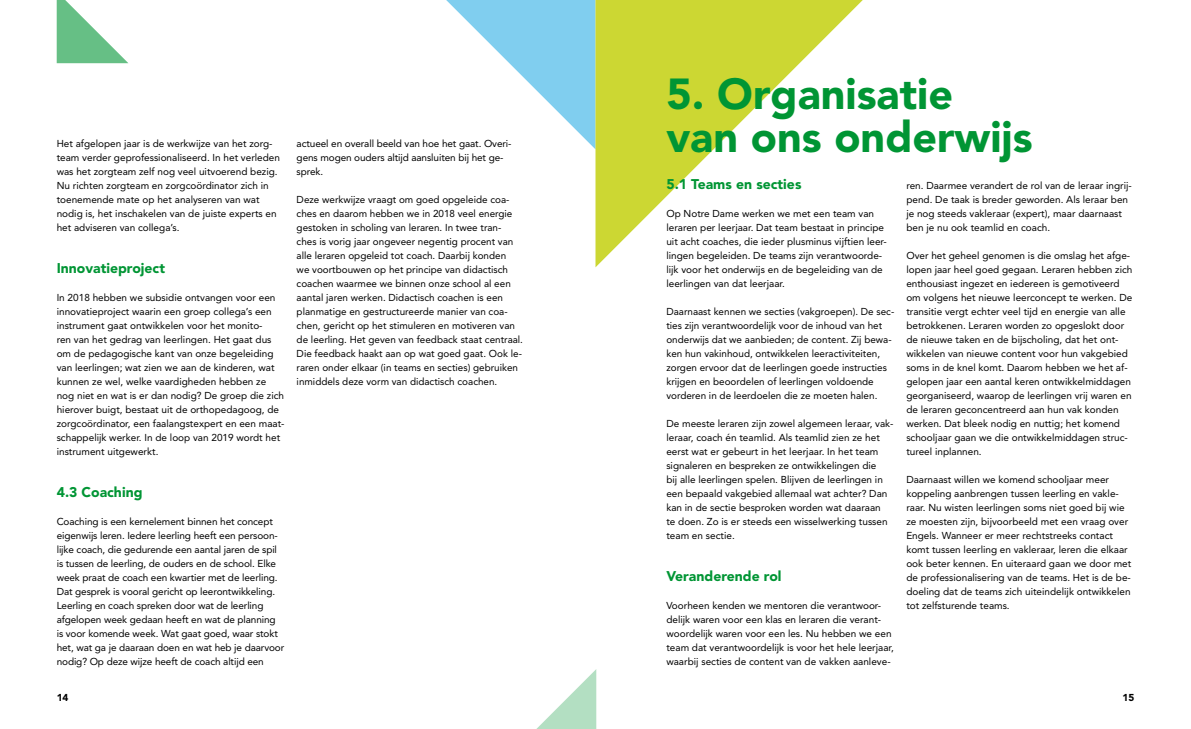
<style>
.page{position:relative;width:1191px;height:729px;background:#fff}
.page>*{position:absolute;margin:0;border:0;box-sizing:border-box;transform-origin:0 0}
.t1{font:900 43px/43px "Avenir LT Std";color:#009534}
.t2{font:900 14px "Avenir LT Std";color:#009534}
.t3{font:10px/14px "Avenir LT Std";color:#000}
.t4{font:900 10px "Avenir LT Std";color:#000}
</style>
<div class="page">
<svg style="left:446px;top:0;width:149px;height:149px"></svg>
<svg style="left:57px;top:0;width:71px;height:63px"></svg>
<svg style="left:536px;top:669px;width:60px;height:60px"></svg>
<svg style="left:595px;top:0;width:268px;height:267px"></svg>
<p class="t3" style="left:57px;top:136px;width:225px">Het afgelopen jaar is de werkwijze van het zorg&shy;team verder geprofessionaliseerd. In het verleden was het zorgteam zelf nog veel uitvoerend bezig.<br>Nu richten zorgteam en zorgcoördinator zich in toenemende mate op het analyseren van wat nodig is, het inschakelen van de juiste experts en het adviseren van collega’s.</p>
<h2 class="t2" style="left:57px;top:259px;width:110px">Innovatieproject</h2>
<p class="t3" style="left:57px;top:290px;width:229px">In 2018 hebben we subsidie ontvangen voor een innovatieproject waarin een groep collega’s een instrument gaat ontwikkelen voor het monito-<br>ren van het gedrag van leerlingen. Het gaat dus om de pedagogische kant van onze begeleiding van leerlingen; wat zien we aan de kinderen, wat kunnen ze wel, welke vaardigheden hebben ze nog niet en wat is er dan nodig? De groep die zich hierover buigt, bestaat uit de orthopedagoog, de zorgcoördinator, een faalangstexpert en een maat&shy;schappelijk werker. In de loop van 2019 wordt het instrument uitgewerkt.</p>
<h2 class="t2" style="left:57px;top:483px;width:87px">4.3 Coaching</h2>
<p class="t3" style="left:57px;top:514px;width:229px">Coaching is een kernelement binnen het concept eigenwijs leren. Iedere leerling heeft een persoon&shy;lijke coach, die gedurende een aantal jaren de spil is tussen de leerling, de ouders en de school. Elke week praat de coach een kwartier met de leerling.<br>Dat gesprek is vooral gericht op leerontwikkeling.<br>Leerling en coach spreken door wat de leerling afgelopen week gedaan heeft en wat de planning is voor komende week. Wat gaat goed, waar stokt het, wat ga je daaraan doen en wat heb je daarvoor nodig? Op deze wijze heeft de coach altijd een</p>
<p class="t3" style="left:297px;top:136px;width:216px">actueel en overall beeld van hoe het gaat. Overi&shy;gens mogen ouders altijd aansluiten bij het ge&shy;sprek.</p>
<p class="t3" style="left:297px;top:192px;width:228px">Deze werkwijze vraagt om goed opgeleide coa&shy;ches en daarom hebben we in 2018 veel energie gestoken in scholing van leraren. In twee tran&shy;ches is vorig jaar ongeveer negentig procent van alle leraren opgeleid tot coach. Daarbij konden<br>we voortbouwen op het principe van didactisch coachen waarmee we binnen onze school al een aantal jaren werken. Didactisch coachen is een planmatige en gestructureerde manier van coa&shy;chen, gericht op het stimuleren en motiveren van de leerling. Het geven van feedback staat centraal.<br>Die feedback haakt aan op wat goed gaat. Ook le&shy;raren onder elkaar (in teams en secties) gebruiken inmiddels deze vorm van didactisch coachen.</p>
<h1 class="t1" style="left:666px;top:72px;width:368px">5. Organisatie van ons onderwijs</h1>
<h2 class="t2" style="left:666px;top:175px;width:137px">5.1 Teams en secties</h2>
<p class="t3" style="left:666px;top:206px;width:222px">Op Notre Dame werken we met een team van leraren per leerjaar. Dat team bestaat in principe uit acht coaches, die ieder plusminus vijftien leer&shy;lingen begeleiden. De teams zijn verantwoorde&shy;lijk voor het onderwijs en de begeleiding van de leerlingen van dat leerjaar.</p>
<p class="t3" style="left:666px;top:304px;width:229px">Daarnaast kennen we secties (vakgroepen). De sec&shy;ties zijn verantwoordelijk voor de inhoud van het onderwijs dat we aanbieden; de content. Zij bewa&shy;ken hun vakinhoud, ontwikkelen leeractiviteiten, zorgen ervoor dat de leerlingen goede instructies krijgen en beoordelen of leerlingen voldoende vorderen in de leerdoelen die ze moeten halen.</p>
<p class="t3" style="left:666px;top:416px;width:229px">De meeste leraren zijn zowel algemeen leraar, vak&shy;leraar, coach én teamlid. Als teamlid zien ze het eerst wat er gebeurt in het leerjaar. In het team signaleren en bespreken ze ontwikkelingen die<br>bij alle leerlingen spelen. Blijven de leerlingen in een bepaald vakgebied allemaal wat achter? Dan kan in de sectie besproken worden wat daaraan<br>te doen. Zo is er steeds een wisselwerking tussen team en sectie.</p>
<h2 class="t2" style="left:666px;top:567px;width:117px">Veranderende rol</h2>
<p class="t3" style="left:666px;top:598px;width:229px">Voorheen kenden we mentoren die verantwoor&shy;delijk waren voor een klas en leraren die verant&shy;woordelijk waren voor een les. Nu hebben we een team dat verantwoordelijk is voor het hele leerjaar, waarbij secties de content van de vakken aanleve-</p>
<p class="t3" style="left:906px;top:178px;width:227px">ren. Daarmee verandert de rol van de leraar ingrij&shy;pend. De taak is breder geworden. Als leraar ben je nog steeds vakleraar (expert), maar daarnaast ben je nu ook teamlid en coach.</p>
<p class="t3" style="left:906px;top:248px;width:228px">Over het geheel genomen is die omslag het afge&shy;lopen jaar heel goed gegaan. Leraren hebben zich enthousiast ingezet en iedereen is gemotiveerd om volgens het nieuwe leerconcept te werken. De transitie vergt echter veel tijd en energie van alle betrokkenen. Leraren worden zo opgeslokt door de nieuwe taken en de bijscholing, dat het ont&shy;wikkelen van nieuwe content voor hun vakgebied soms in de knel komt. Daarom hebben we het af&shy;gelopen jaar een aantal keren ontwikkelmiddagen georganiseerd, waarop de leerlingen vrij waren en de leraren geconcentreerd aan hun vak konden werken. Dat bleek nodig en nuttig; het komend schooljaar gaan we die ontwikkelmiddagen struc&shy;tureel inplannen.</p>
<p class="t3" style="left:906px;top:472px;width:226px">Daarnaast willen we komend schooljaar meer koppeling aanbrengen tussen leerling en vakle&shy;raar. Nu wisten leerlingen soms niet goed bij wie ze moesten zijn, bijvoorbeeld met een vraag over Engels. Wanneer er meer rechtstreeks contact komt tussen leerling en vakleraar, leren die elkaar ook beter kennen. En uiteraard gaan we door met de professionalisering van de teams. Het is de be&shy;doeling dat de teams zich uiteindelijk ontwikkelen tot zelfsturende teams.</p>
<p class="t4" style="left:57px;top:691px;width:13px">14</p>
<p class="t4" style="left:1122px;top:691px;width:13px">15</p>
</div>
